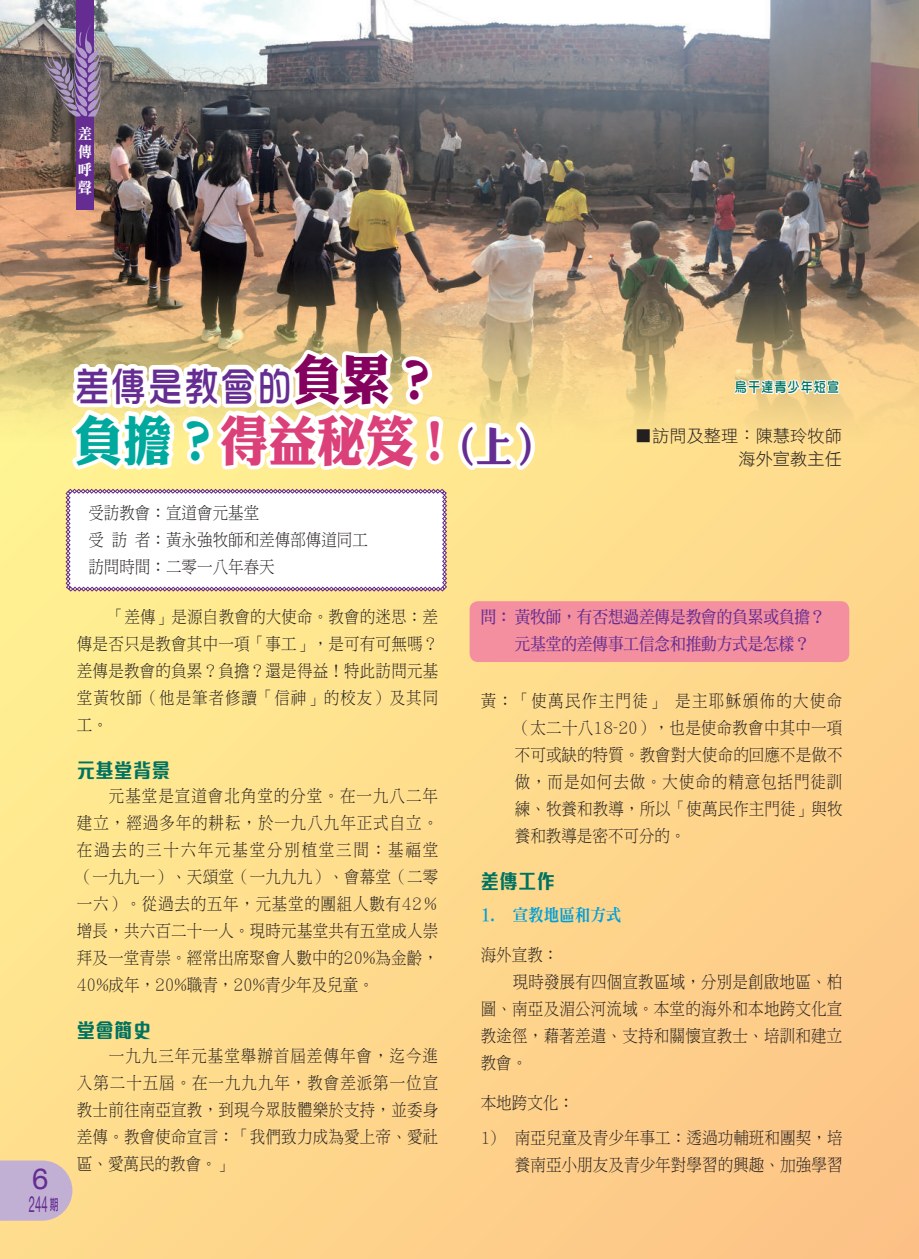
<style>
.page{position:relative;width:919px;height:1259px;background:#fff}
.page>*{position:absolute;margin:0;border:0;box-sizing:border-box;transform-origin:0 0}
.t1{font:54px "DF Li King Hei HK W8";color:#db4078;scale:.9 1}
.t2{font:40.5px "DF Hua Zong HK W5";color:#652d91;scale:.9 1}
.t3{font:29.25px "Helvetica Neue";color:#652d91}
.t4{font:22.5px "Helvetica Neue";color:#652d91;scale:.5 1}
.t5{font:800 20.25px "M Elle HK";letter-spacing:.025em;color:#007360;scale:.9 1}
.t6{font:17.25px/27px "DF Ming HK W3";letter-spacing:.01em;color:#231f20;text-align:justify;scale:.9 1}
.t7{font:17.25px/27px "DF Ming HK W7";color:#652d91;scale:.9 1}
.t8{font:17.25px/22.5px "DF Hei HK W3";color:#231f20;text-align:right}
.t9{font:17.25px "DF Ming HK W9";color:#009fda;scale:.9 1}
.t10{font:15.15px/18.1px "DF Li Song HK W7";color:#fff;text-align:justify;scale:.95 1}
.t11{font:14.25px "DF Hua Zong HK W5";letter-spacing:.025em;color:#007360;scale:.9 1}
.s1{font-family:"DF Li Hei HK W5";font-size:15px}
.s2{font-family:"DF Li King Hei HK W8";font-size:54px;color:#85015e}
.s3{color:#00a99d}
.s4{font-size:40.5px;color:#652d91}
</style>
<div class="page">
<div style="left:0;top:0;width:918px;height:1259px;background:linear-gradient(to right,#ffe890,#fdcc89)"></div>
<img style="left:0;top:0;width:918px;height:455px">
<div style="left:469px;top:601px;width:380px;height:61px;background:#f48f9f;border-radius:9px"></div>
<svg style="left:66px;top:489px;width:381px;height:102px"></svg>
<svg style="left:64px;top:342px;width:475px;height:138px"></svg>
<img style="left:901px;top:136px;width:17px;height:387px">
<svg style="left:733px;top:378px;width:107px;height:20px"></svg>
<div style="left:76px;top:0;width:18px;height:209px;background:#652d91"></div>
<svg style="left:43px;top:22px;width:58px;height:95px"></svg>
<svg style="left:0;top:1160px;width:72px;height:60px"></svg>
<p class="t10" style="left:78px;top:124px;width:16px">差傳呼聲</p>
<h3 class="t3" style="left:32px;top:1157px;width:18px">6</h3>
<h3 class="t4" style="left:29px;top:1187px;width:62px">244 <span class="s1">期</span></h3>
<h2 class="t2" style="left:74px;top:364px;width:407px">差傳是教會的<span class="s2">負累？</span></h2>
<h1 class="t1" style="left:74px;top:411px;width:529px"><span class="s3">負擔？</span>得益秘笈！<span class="s4">（上）</span></h1>
<p class="t6" style="left:88px;top:499px;width:312px;text-align:left">受訪教會：宣道會元基堂<br>受訪者：黃永強牧師和差傳部傳道同工訪問時間：二零一八年春天</p>
<p class="t11" style="left:734px;top:379px;width:118px">烏干達青少年短宣</p>
<p class="t8" style="left:635px;top:424px;width:208px">■訪問及整理：陳慧玲牧師海外宣教主任</p>
<p class="t6" style="left:77px;top:603px;width:403px;text-indent:32px">「差傳」是源自教會的大使命。教會的迷思：差傳是否只是教會其中一項「事工」，是可有可無嗎？差傳是教會的負累？負擔？還是得益！特此訪問元基堂黃牧師（他是筆者修讀「信神」的校友）及其同工。</p>
<p class="t5" style="left:77px;top:760px;width:105px">元基堂背景</p>
<p class="t6" style="left:77px;top:782px;width:403px;text-indent:32px">元基堂是宣道會北角堂的分堂。在一九八二年建立，經過多年的耕耘，於一九八九年正式自立。在過去的三十六年元基堂分別植堂三間：基福堂（一九九一）、天頌堂（一九九九）、會幕堂（二零一六）。從過去的五年，元基堂的團組人數有42％增長，共六百二十一人。現時元基堂共有五堂成人崇拜及一堂青崇。經常出席聚會人數中的20%為金齡，40%成年，20%職青，20%青少年及兒童。</p>
<p class="t5" style="left:77px;top:1020px;width:84px">堂會簡史</p>
<p class="t6" style="left:77px;top:1042px;width:403px;text-indent:32px">一九九三年元基堂舉辦首屆差傳年會，迄今進入第二十五屆。在一九九九年，教會差派第一位宣教士前往南亞宣教，到現今眾肢體樂於支持，並委身差傳。教會使命宣言：「我們致力成為愛上帝、愛社區、愛萬民的教會。」</p>
<p class="t7" style="left:515px;top:603px;width:346px;text-indent:-34px">問： 黃牧師，有否想過差傳是教會的負累或負擔？元基堂的差傳事工信念和推動方式是怎樣？</p>
<p class="t6" style="left:515px;top:687px;width:365px;text-indent:-34px">黃：「使萬民作主門徒」 是主耶穌頒佈的大使命（太二十八18-20），也是使命教會中其中一項不可或缺的特質。教會對大使命的回應不是做不做，而是如何去做。大使命的精意包括門徒訓練、牧養和教導，所以「使萬民作主門徒」與牧養和教導是密不可分的。</p>
<p class="t5" style="left:480px;top:871px;width:84px">差傳工作</p>
<p class="t9" style="left:480px;top:906px;width:158px">1. 宣教地區和方式</p>
<p class="t6" style="left:480px;top:941px;width:88px">海外宣教：</p>
<p class="t6" style="left:512px;top:968px;width:368px">現時發展有四個宣教區域，分別是創啟地區、柏</p>
<p class="t6" style="left:480px;top:995px;width:403px">圖、南亞及湄公河流域。本堂的海外和本地跨文化宣</p>
<p class="t6" style="left:480px;top:1022px;width:403px">教途徑，藉著差遣、支持和關懷宣教士、培訓和建立</p>
<p class="t6" style="left:480px;top:1049px;width:53px">教會。</p>
<p class="t6" style="left:480px;top:1089px;width:105px">本地跨文化：</p>
<p class="t6" style="left:480px;top:1124px;width:403px;text-align:right">1) 南亞兒童及青少年事工：透過功輔班和團契，培養南亞小朋友及青少年對學習的興趣、加強學習</p>
</div>
